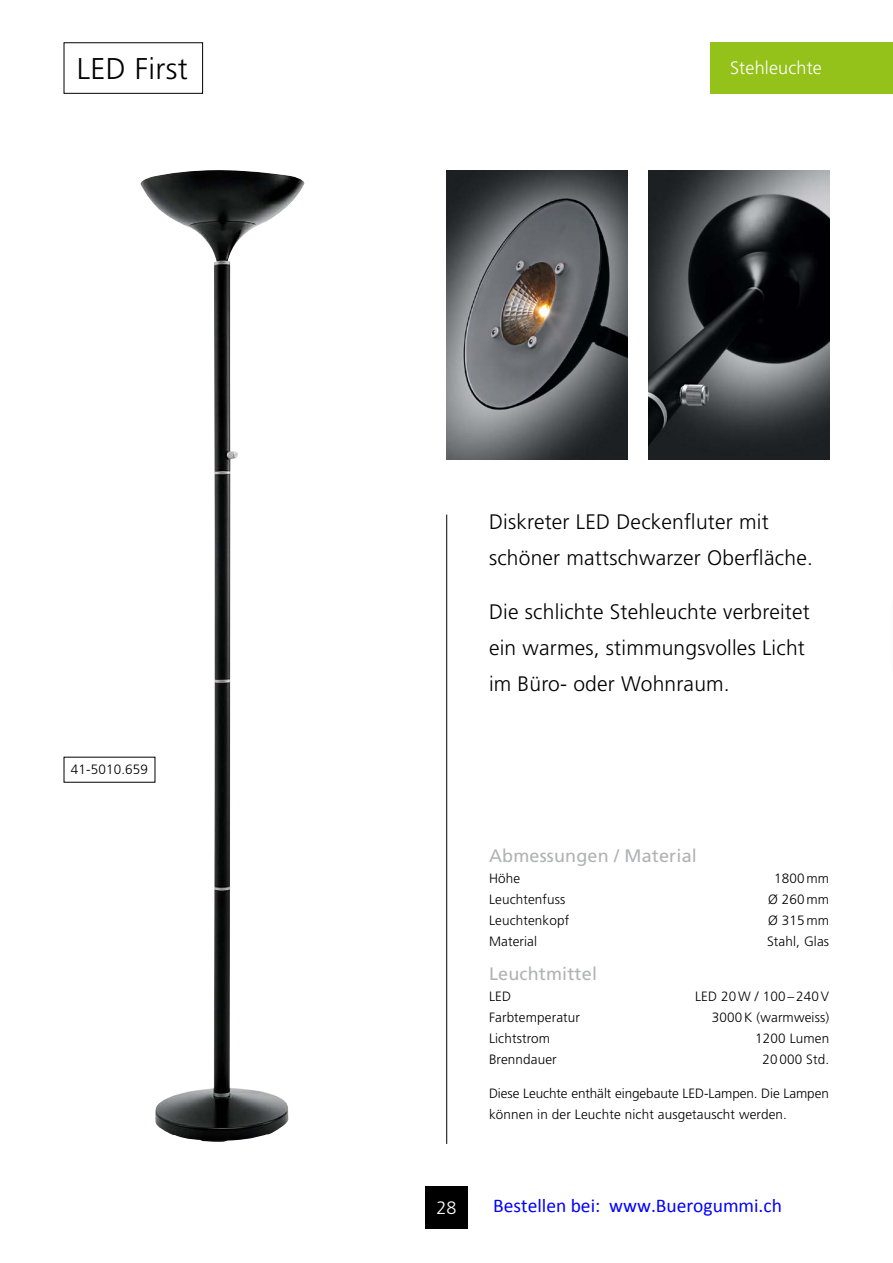
<style>
.page{position:relative;width:893px;height:1263px;background:#fff}
.page>*{position:absolute;margin:0;border:0;box-sizing:border-box;transform-origin:0 0}
.t1{font:300 30px "Frutiger";letter-spacing:.01em;color:#000}
.t2{font:300 21px/36px "Frutiger";letter-spacing:.01em;color:#000}
.t3{font:19.5px "Calibri";color:#00f}
.t4{font:18px "Frutiger";letter-spacing:.01em;color:#b1b2b3}
.t5{font:300 18px "Frutiger";letter-spacing:.01em;color:#fff}
.t6{font:300 13.5px/21px "Frutiger";letter-spacing:.01em;color:#000}
</style>
<div class="page">
<div style="left:425px;top:1186px;width:43px;height:43px;background:#000"></div>
<div style="left:711px;top:43px;width:182px;height:51px;background:#94c11a"></div>
<hr style="left:446px;top:514px;width:1px;height:630px;background:#000">
<div style="left:64px;top:43px;width:139px;height:51px;border:1px solid #000"></div>
<img style="left:140px;top:170px;width:165px;height:972px">
<hr style="left:892px;top:668px;width:1px;height:595px;background:#484847">
<img style="left:446px;top:170px;width:181px;height:289px">
<img style="left:648px;top:170px;width:181px;height:289px">
<h1 class="t1" style="left:77px;top:51px;width:112px">LED First</h1>
<p class="t6" style="left:71px;top:759px;width:79px">41-5010.659</p>
<h3 class="t5" style="left:730px;top:58px;width:93px">Stehleuchte</h3>
<h3 class="t5" style="left:749px;top:58px;width:82px">Neuheiten</h3>
<h2 class="t2" style="left:489px;top:504px;width:325px">Diskreter LED Deckenfluter mit schöner mattschwarzer Oberfläche.</h2>
<h2 class="t2" style="left:489px;top:594px;width:322px">Die schlichte Stehleuchte verbreitet ein warmes, stimmungsvolles Licht im Büro- oder Wohnraum.</h2>
<h3 class="t5" style="left:436px;top:1197px;width:22px">28</h3>
<h3 class="t4" style="left:489px;top:845px;width:209px">Abmessungen / Material</h3>
<p class="t6" style="left:489px;top:868px;width:33px">Höhe</p>
<p class="t6" style="left:774px;top:868px;width:57px">1800 mm</p>
<p class="t6" style="left:489px;top:889px;width:78px">Leuchtenfuss</p>
<p class="t6" style="left:768px;top:889px;width:63px">Ø 260 mm</p>
<p class="t6" style="left:489px;top:910px;width:82px">Leuchtenkopf</p>
<p class="t6" style="left:768px;top:910px;width:63px">Ø 315 mm</p>
<p class="t6" style="left:489px;top:931px;width:50px">Material</p>
<p class="t6" style="left:767px;top:931px;width:64px">Stahl, Glas</p>
<h3 class="t4" style="left:489px;top:963px;width:109px">Leuchtmittel</h3>
<p class="t6" style="left:489px;top:986px;width:24px">LED</p>
<p class="t6" style="left:695px;top:986px;width:136px">LED 20W / 100 – 240V</p>
<p class="t6" style="left:489px;top:1007px;width:92px">Farbtemperatur</p>
<p class="t6" style="left:712px;top:1007px;width:119px">3000K (warmweiss)</p>
<p class="t6" style="left:489px;top:1028px;width:62px">Lichtstrom</p>
<p class="t6" style="left:755px;top:1028px;width:75px">1200 Lumen</p>
<p class="t6" style="left:489px;top:1049px;width:69px">Brenndauer</p>
<p class="t6" style="left:762px;top:1049px;width:68px">20 000 Std.</p>
<p class="t6" style="left:489px;top:1083px;width:341px">Diese Leuchte enthält eingebaute LED-Lampen. Die Lampen können in der Leuchte nicht ausgetauscht werden.</p>
<h3 class="t3" style="left:493px;top:1193px;width:290px">Bestellen bei: www.Buerogummi.ch</h3>
</div>
